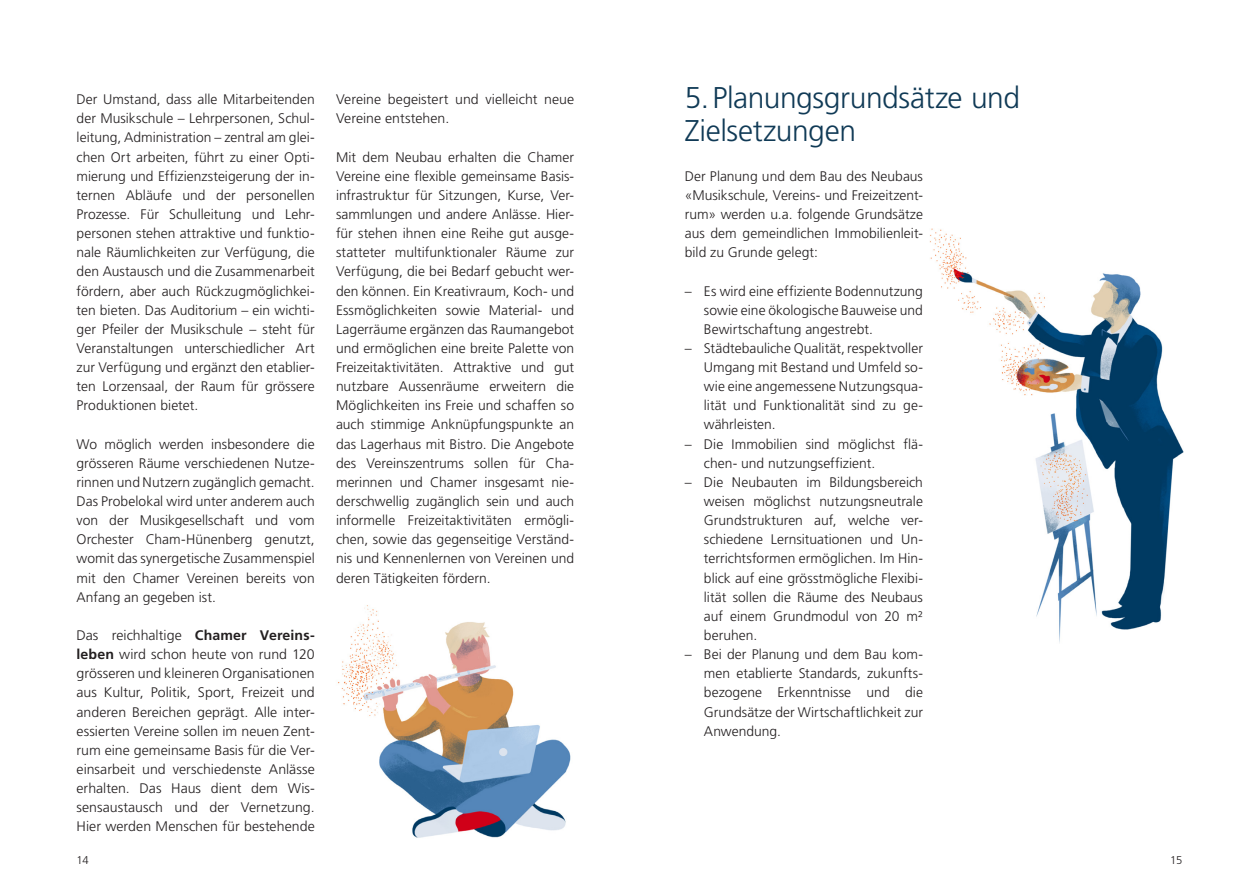
<style>
.page{position:relative;width:1259px;height:893px;background:#fff}
.page>*{position:absolute;margin:0;border:0;box-sizing:border-box;transform-origin:0 0}
._01_Titel{font:300 30px/33.5px "Frutiger LT Std";letter-spacing:-.015em;color:#103a56}
._05_Grundtext{font:300 13.8px/19.2px "Frutiger LT Std";color:#231f20;text-align:justify}
._00_Kolumnentitel_Pa{font:300 11.25px "Frutiger LT Std";color:#231f20}
.s1{font-weight:700}
</style>
<div class="page">
<img style="left:929px;top:228px;width:255px;height:415px">
<img style="left:338px;top:605px;width:233px;height:233px">
<p class="_05_Grundtext" style="left:77px;top:90px;width:240px">Der Umstand, dass alle Mitarbeitenden der Musikschule – Lehrpersonen, Schul&shy;leitung, Administration – zentral am glei&shy;chen Ort arbeiten, führt zu einer Opti&shy;mierung und Effizienzsteigerung der in&shy;ternen Abläufe und der personellen Prozesse. Für Schulleitung und Lehr&shy;personen stehen attraktive und funktio&shy;nale Räumlichkeiten zur Verfügung, die den Austausch und die Zusammenarbeit fördern, aber auch Rückzugmöglichkei&shy;ten bieten. Das Auditorium – ein wichti&shy;ger Pfeiler der Musikschule – steht für Veranstaltungen unterschiedlicher Art zur Verfügung und ergänzt den etablier&shy;ten Lorzensaal, der Raum für grössere Produktionen bietet.</p>
<p class="_05_Grundtext" style="left:77px;top:434px;width:240px">Wo möglich werden insbesondere die grösseren Räume verschiedenen Nutze&shy;rinnen und Nutzern zugänglich gemacht.<br>Das Probelokal wird unter anderem auch von der Musikgesellschaft und vom Orchester Cham-Hünenberg genutzt, womit das synergetische Zusammenspiel mit den Chamer Vereinen bereits von Anfang an gegeben ist.</p>
<p class="_05_Grundtext" style="left:77px;top:626px;width:240px">Das reichhaltige <span class="s1">Chamer Vereins&shy;leben</span> wird schon heute von rund 120 grösseren und kleineren Organisationen aus Kultur, Politik, Sport, Freizeit und anderen Bereichen geprägt. Alle inter&shy;essierten Vereine sollen im neuen Zent&shy;rum eine gemeinsame Basis für die Ver&shy;einsarbeit und verschiedenste Anlässe erhalten. Das Haus dient dem Wis&shy;sensaustausch und der Vernetzung.<br>Hier werden Menschen für bestehende</p>
<p class="_05_Grundtext" style="left:336px;top:90px;width:240px">Vereine begeistert und vielleicht neue<br>Vereine entstehen.</p>
<p class="_05_Grundtext" style="left:336px;top:147px;width:240px">Mit dem Neubau erhalten die Chamer Vereine eine flexible gemeinsame Basis&shy;infrastruktur für Sitzungen, Kurse, Ver&shy;sammlungen und andere Anlässe. Hier&shy;für stehen ihnen eine Reihe gut ausge&shy;statteter multifunktionaler Räume zur Verfügung, die bei Bedarf gebucht wer&shy;den können. Ein Kreativraum, Koch- und Essmöglichkeiten sowie Material- und Lagerräume ergänzen das Raumangebot und ermöglichen eine breite Palette von Freizeitaktivitäten. Attraktive und gut nutzbare Aussenräume erweitern die Möglichkeiten ins Freie und schaffen so auch stimmige Anknüpfungspunkte an das Lagerhaus mit Bistro. Die Angebote des Vereinszentrums sollen für Cha&shy;merinnen und Chamer insgesamt nie&shy;derschwellig zugänglich sein und auch informelle Freizeitaktivitäten ermögli&shy;chen, sowie das gegenseitige Verständ&shy;nis und Kennenlernen von Vereinen und deren Tätigkeiten fördern.</p>
<p class="_01_Titel" style="left:685px;top:81px;width:337px">5.Planungsgrundsätze und<br>Zielsetzungen</p>
<p class="_05_Grundtext" style="left:685px;top:167px;width:240px">Der Planung und dem Bau des Neubaus «Musikschule, Vereins- und Freizeitzent&shy;rum» werden u.a. folgende Grundsätze aus dem gemeindlichen Immobilienleit&shy;bild zu Grunde gelegt:</p>
<p class="_05_Grundtext" style="left:704px;top:281px;width:220px;text-indent:-19px">– Es wird eine effiziente Bodennutzung sowie eine ökologische Bauweise und Bewirtschaftung angestrebt.</p>
<p class="_05_Grundtext" style="left:704px;top:339px;width:220px;text-indent:-19px">– Städtebauliche Qualität, respektvoller Umgang mit Bestand und Umfeld so&shy;wie eine angemessene Nutzungsqua&shy;lität und Funktionalität sind zu ge&shy;währleisten.</p>
<p class="_05_Grundtext" style="left:704px;top:434px;width:220px;text-indent:-19px">– Die Immobilien sind möglichst flä&shy;chen- und nutzungseffizient.</p>
<p class="_05_Grundtext" style="left:704px;top:473px;width:220px;text-indent:-19px">– Die Neubauten im Bildungsbereich weisen möglichst nutzungsneutrale Grundstrukturen auf, welche ver&shy;schiedene Lernsituationen und Un&shy;terrichtsformen ermöglichen. Im Hin&shy;blick auf eine grösstmögliche Flexibi&shy;lität sollen die Räume des Neubaus auf einem Grundmodul von 20 m² beruhen.</p>
<p class="_05_Grundtext" style="left:704px;top:645px;width:220px;text-indent:-19px">– Bei der Planung und dem Bau kom&shy;men etablierte Standards, zukunfts&shy;bezogene Erkenntnisse und die Grundsätze der Wirtschaftlichkeit zur Anwendung.</p>
<p class="_00_Kolumnentitel_Pa" style="left:77px;top:854px;width:14px">14</p>
<p class="_00_Kolumnentitel_Pa" style="left:1170px;top:854px;width:14px">15</p>
</div>
